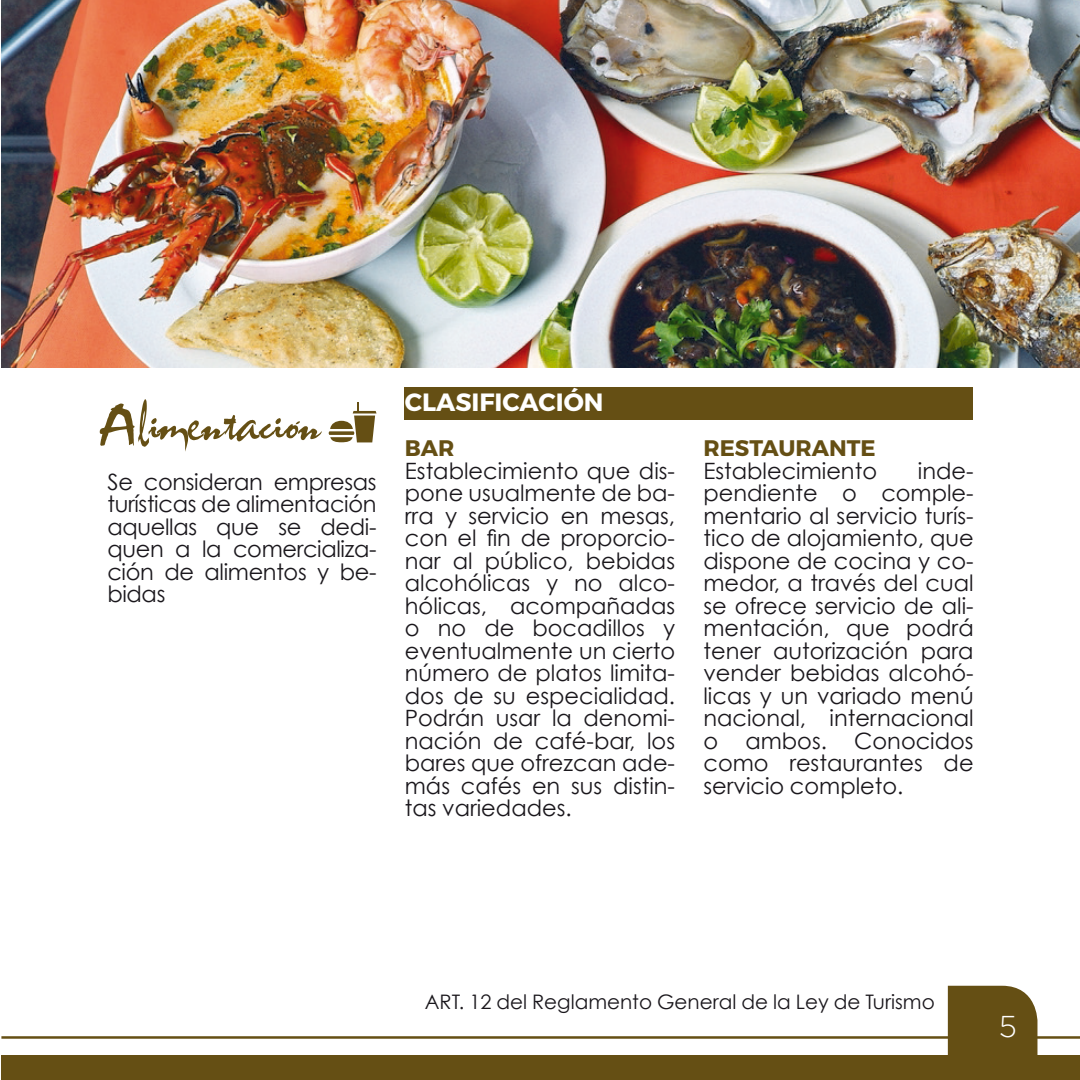
<style>
.page{position:relative;width:1080px;height:1080px;background:#fff}
.page>*{position:absolute;margin:0;border:0;box-sizing:border-box;transform-origin:0 0}
.t1{font:300 30px "Gotham";color:#fff}
.t2{font:25px "Trueno Bd";color:#fff}
.t3{font:22.5px/22.5px "Century Gothic";color:#1a171c;text-align:justify}
.t4{font:22.5px "Trueno Bd";color:#654f14}
.t5{font:20px "Century Gothic";color:#1a171c}
</style>
<div class="page">
<div style="left:404px;top:387px;width:568px;height:32px;background:#654f14"></div>
<img style="left:1px;top:0;width:1079px;height:367px">
<svg style="left:330px;top:402px;width:47px;height:40px"></svg>
<svg style="left:100px;top:399px;width:222px;height:53px"></svg>
<hr style="left:1px;top:1036px;width:1079px;height:3px;background:#654f14">
<div style="left:1px;top:1056px;width:1079px;height:24px;background:#654f14"></div>
<div style="left:948px;top:986px;width:89px;height:70px;background:#654f14"></div>
<p class="t3" style="left:107px;top:470px;width:271px">Se consideran empresas turísticas de alimentación aquellas que se dedi&shy;quen a la comercializa&shy;ción de alimentos y be&shy;bidas</p>
<p class="t2" style="left:405px;top:387px;width:200px">CLASIFICACIÓN</p>
<p class="t4" style="left:405px;top:434px;width:51px">BAR</p>
<p class="t3" style="left:405px;top:459px;width:272px">Establecimiento que dis&shy;pone usualmente de ba&shy;rra y servicio en mesas, con el fin de proporcio&shy;nar al público, bebidas alcohólicas y no alco&shy;hólicas, acompañadas o no de bocadillos y eventualmente un cierto número de platos limita&shy;dos de su especialidad.<br>Podrán usar la denomi&shy;nación de café-bar, los bares que ofrezcan ade&shy;más cafés en sus distin&shy;tas variedades.</p>
<p class="t4" style="left:703px;top:434px;width:174px">RESTAURANTE</p>
<p class="t3" style="left:703px;top:459px;width:175px">Establecimiento</p>
<p class="t3" style="left:703px;top:459px;width:272px;text-indent:214px">inde&shy;pendiente o comple&shy;mentario al servicio turís&shy;tico de alojamiento, que dispone de cocina y co&shy;medor, a través del cual se ofrece servicio de ali&shy;mentación, que podrá tener autorización para vender bebidas alcohó&shy;licas y un variado menú nacional, internacional o ambos. Conocidos como restaurantes de servicio completo.</p>
<p class="t5" style="left:425px;top:990px;width:511px">ART. 12 del Reglamento General de la Ley de Turismo</p>
<h1 class="t1" style="left:999px;top:1010px;width:20px">5</h1>
</div>
